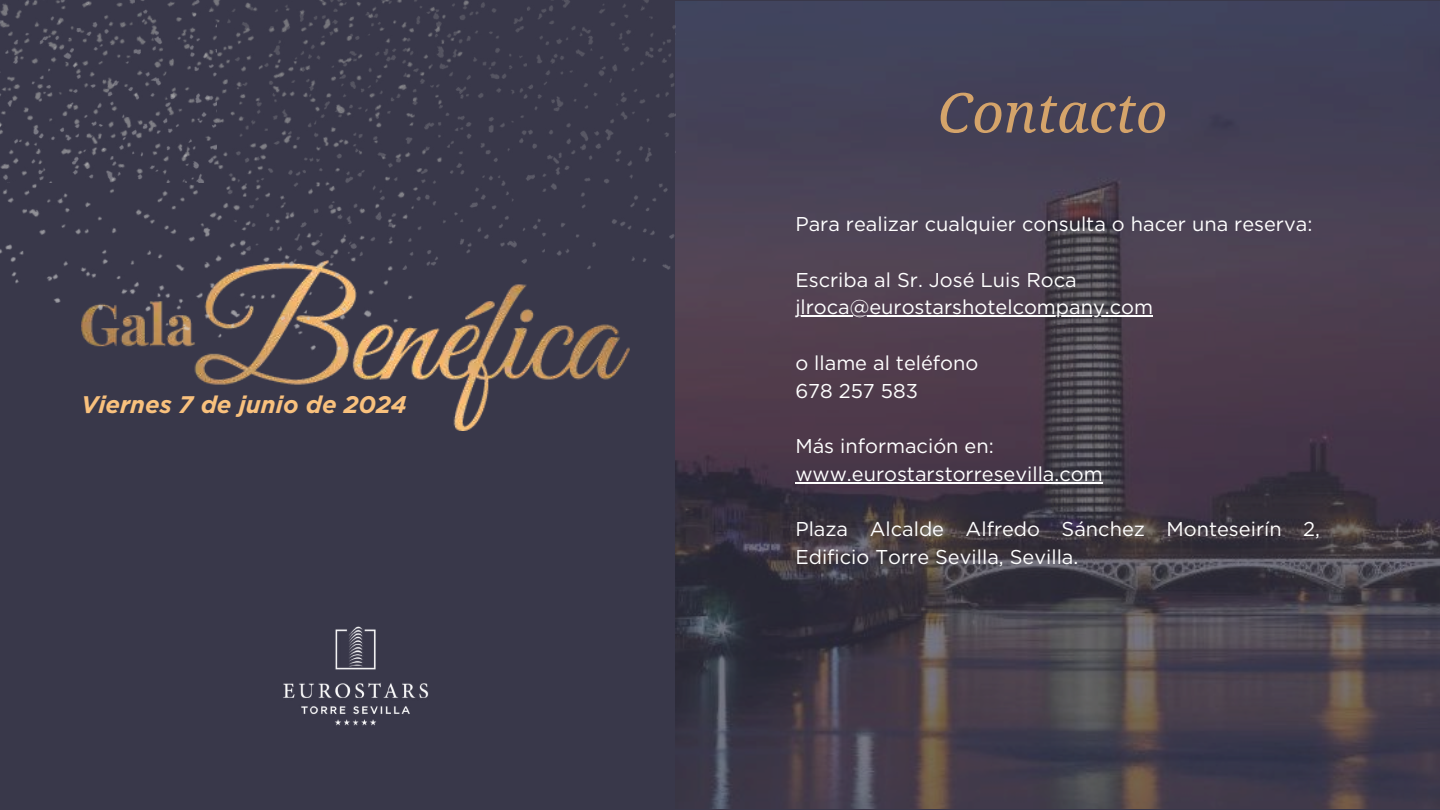
<style>
.page{position:relative;width:1440px;height:810px;background:#39384a}
.page>*{position:absolute;margin:0;border:0;box-sizing:border-box;transform-origin:0 0}
.t1{font:italic 55px "Droid Serif";color:#d5a46a}
.t2{font:italic 700 24px "Gotham";color:#f9c17d}
.t3{font:20px/27.8px "Gotham";color:#fff}
</style>
<div class="page">
<img style="left:675px;top:1px;width:765px;height:807px">
<img style="left:283px;top:626px;width:146px;height:100px">
<img style="left:196px;top:324px;width:434px;height:106px">
<hr style="left:795px;top:316px;width:358px;height:1px;background:#fff">
<hr style="left:795px;top:482px;width:308px;height:2px;background:#fff">
<img style="left:0;top:0;width:584px;height:375px">
<img style="left:228px;top:0;width:448px;height:270px">
<img style="left:0;top:0;width:216px;height:182px">
<p class="t2" style="left:81px;top:390px;width:327px">Viernes 7 de junio de 2024</p>
<h1 class="t1" style="left:938px;top:81px;width:231px">Contacto</h1>
<p class="t3" style="left:795px;top:210px;width:519px">Para realizar cualquier consulta o hacer una reserva:</p>
<p class="t3" style="left:795px;top:265px;width:359px">Escriba al Sr. José Luis Roca jlroca@eurostarshotelcompany.com</p>
<p class="t3" style="left:795px;top:349px;width:185px">o llame al teléfono<br>678 257 583</p>
<p class="t3" style="left:795px;top:432px;width:309px">Más información en: www.eurostarstorresevilla.com</p>
<p class="t3" style="left:795px;top:515px;width:526px">Plaza Alcalde Alfredo Sánchez Monteseirín 2,<br>Edificio Torre Sevilla, Sevilla.</p>
</div>
